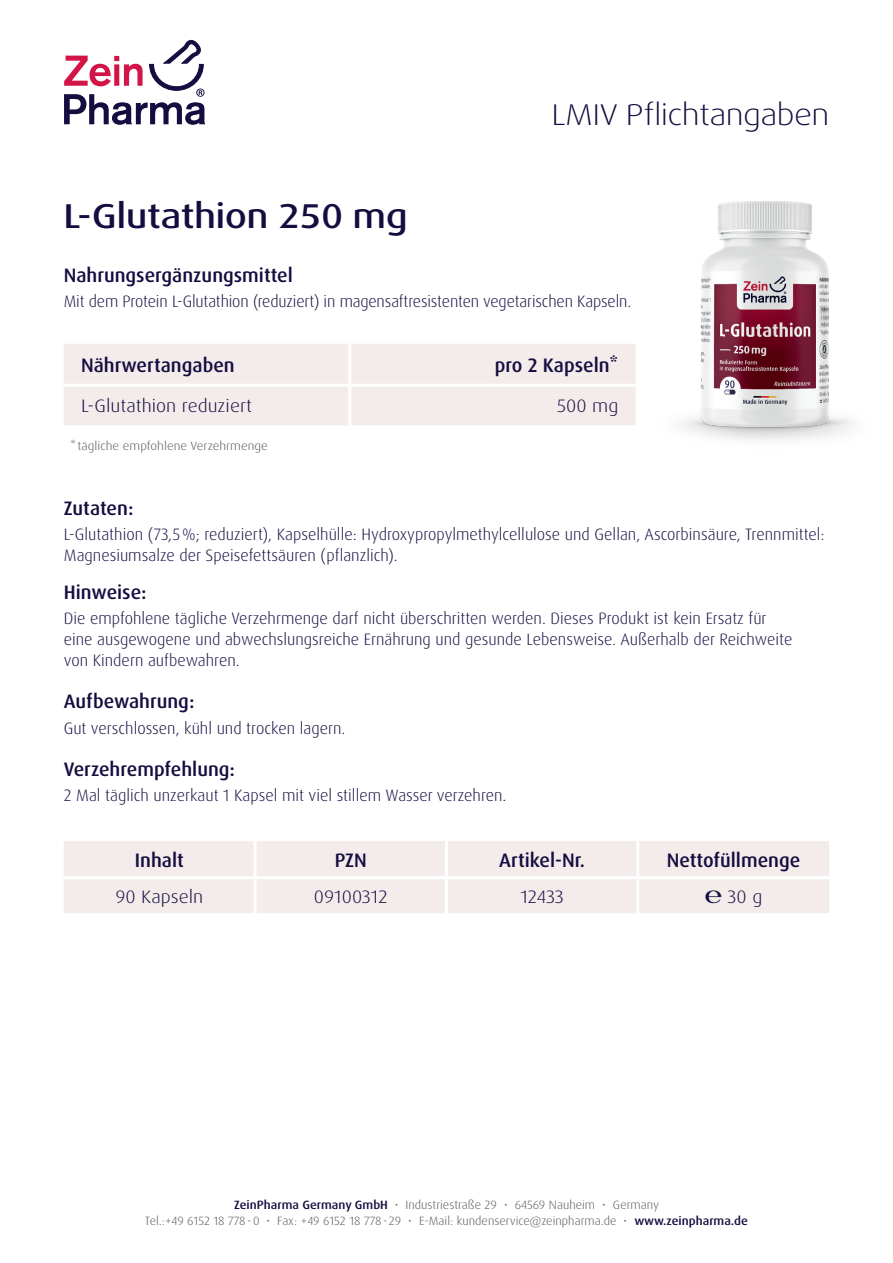
<style>
.page{position:relative;width:893px;height:1263px;background:#fff}
.page>*{position:absolute;margin:0;border:0;box-sizing:border-box;transform-origin:0 0}
.t1{font:500 expanded 34.5px "Dax Pro";color:#140d40}
.t2{font:300 expanded 30px "Dax Pro";color:#140d40}
.t3{font:500 19.5px "Dax Pro";color:#140d40}
.t4{font:300 18px "Dax Pro";color:#140d40;scale:1.1 1}
.t5{font:300 16.5px/21px "Dax Pro";color:#140d40}
.t6{font:300 12px/16.5px "Dax Pro";color:#57585a;text-align:center;scale:1.05 1}
.t7{font:300 12px "Dax Pro";color:#57585a;scale:1.1 1}
.s1{font-weight:500;color:#140d40}
</style>
<div class="page">
<svg style="left:64px;top:39px;width:142px;height:86px"></svg>
<div style="left:64px;top:344px;width:481px;height:81px;background:#f3eceb"></div>
<hr style="left:348px;top:344px;width:3px;height:40px;background:#fff">
<hr style="left:64px;top:384px;width:286px;height:3px;background:#fff">
<hr style="left:350px;top:384px;width:286px;height:3px;background:#fff">
<hr style="left:348px;top:387px;width:3px;height:38px;background:#fff">
<img style="left:545px;top:201px;width:308px;height:239px">
<div style="left:64px;top:841px;width:765px;height:72px;background:#f3eceb"></div>
<hr style="left:254px;top:841px;width:3px;height:35px;background:#fff">
<hr style="left:445px;top:841px;width:3px;height:35px;background:#fff">
<hr style="left:636px;top:841px;width:3px;height:35px;background:#fff">
<hr style="left:64px;top:876px;width:191px;height:3px;background:#fff">
<hr style="left:255px;top:876px;width:191px;height:3px;background:#fff">
<hr style="left:254px;top:879px;width:3px;height:34px;background:#fff">
<hr style="left:446px;top:876px;width:192px;height:3px;background:#fff">
<hr style="left:445px;top:879px;width:3px;height:34px;background:#fff">
<hr style="left:638px;top:876px;width:191px;height:3px;background:#fff">
<hr style="left:636px;top:879px;width:3px;height:34px;background:#fff">
<h2 class="t2" style="left:552px;top:96px;width:279px">LMIV Pflichtangaben</h2>
<h1 class="t1" style="left:64px;top:194px;width:345px">L-Glutathion 250 mg</h1>
<p class="t3" style="left:64px;top:262px;width:231px">Nahrungsergänzungsmittel</p>
<p class="t5" style="left:64px;top:291px;width:569px">Mit dem Protein L-Glutathion (reduziert) in magensaftresistenten vegetarischen Kapseln.</p>
<p class="t3" style="left:81px;top:353px;width:155px">Nährwertangaben</p>
<p class="t3" style="left:495px;top:353px;width:125px">pro 2 Kapseln*</p>
<p class="t4" style="left:81px;top:394px;width:157px">L-Glutathion reduziert</p>
<p class="t4" style="left:557px;top:394px;width:57px">500 mg</p>
<p class="t7" style="left:70px;top:438px;width:181px">* tägliche empfohlene Verzehrmenge</p>
<p class="t3" style="left:64px;top:495px;width:71px">Zutaten:</p>
<p class="t5" style="left:64px;top:524px;width:762px">L-Glutathion (73,5%; reduziert), Kapselhülle: Hydroxypropylmethylcellulose und Gellan, Ascorbinsäure, Trennmittel:<br>Magnesiumsalze der Speisefettsäuren (pflanzlich).</p>
<p class="t3" style="left:64px;top:579px;width:84px">Hinweise:</p>
<p class="t5" style="left:64px;top:608px;width:730px">Die empfohlene tägliche Verzehrmenge darf nicht überschritten werden. Dieses Produkt ist kein Ersatz für eine ausgewogene und abwechslungsreiche Ernährung und gesunde Lebensweise. Außerhalb der Reichweite von Kindern aufbewahren.</p>
<p class="t3" style="left:64px;top:689px;width:132px">Aufbewahrung:</p>
<p class="t5" style="left:64px;top:717px;width:283px">Gut verschlossen, kühl und trocken lagern.</p>
<p class="t3" style="left:64px;top:756px;width:173px">Verzehrempfehlung:</p>
<p class="t5" style="left:64px;top:785px;width:444px">2 Mal täglich unzerkaut 1 Kapsel mit viel stillem Wasser verzehren.</p>
<p class="t3" style="left:135px;top:848px;width:50px">Inhalt</p>
<p class="t3" style="left:335px;top:848px;width:34px">PZN</p>
<p class="t3" style="left:499px;top:848px;width:87px">Artikel-Nr.</p>
<p class="t3" style="left:667px;top:848px;width:135px">Nettofüllmenge</p>
<p class="t4" style="left:115px;top:885px;width:81px">90 Kapseln</p>
<p class="t4" style="left:314px;top:885px;width:69px">09100312</p>
<p class="t4" style="left:520px;top:885px;width:41px">12433</p>
<p class="t4" style="left:705px;top:885px;width:54px">℮ 30 g</p>
<p class="t6" style="left:145px;top:1196px;width:576px"><span class="s1">ZeinPharma Germany GmbH</span> • Industriestraße 29 • 64569 Nauheim • Germany<br>Tel.:+49 6152 18 778-0 • Fax: +49 6152 18 778- 29 • E-Mail: kundenservice@zeinpharma.de • <span class="s1">www.zeinpharma.de</span></p>
</div>
